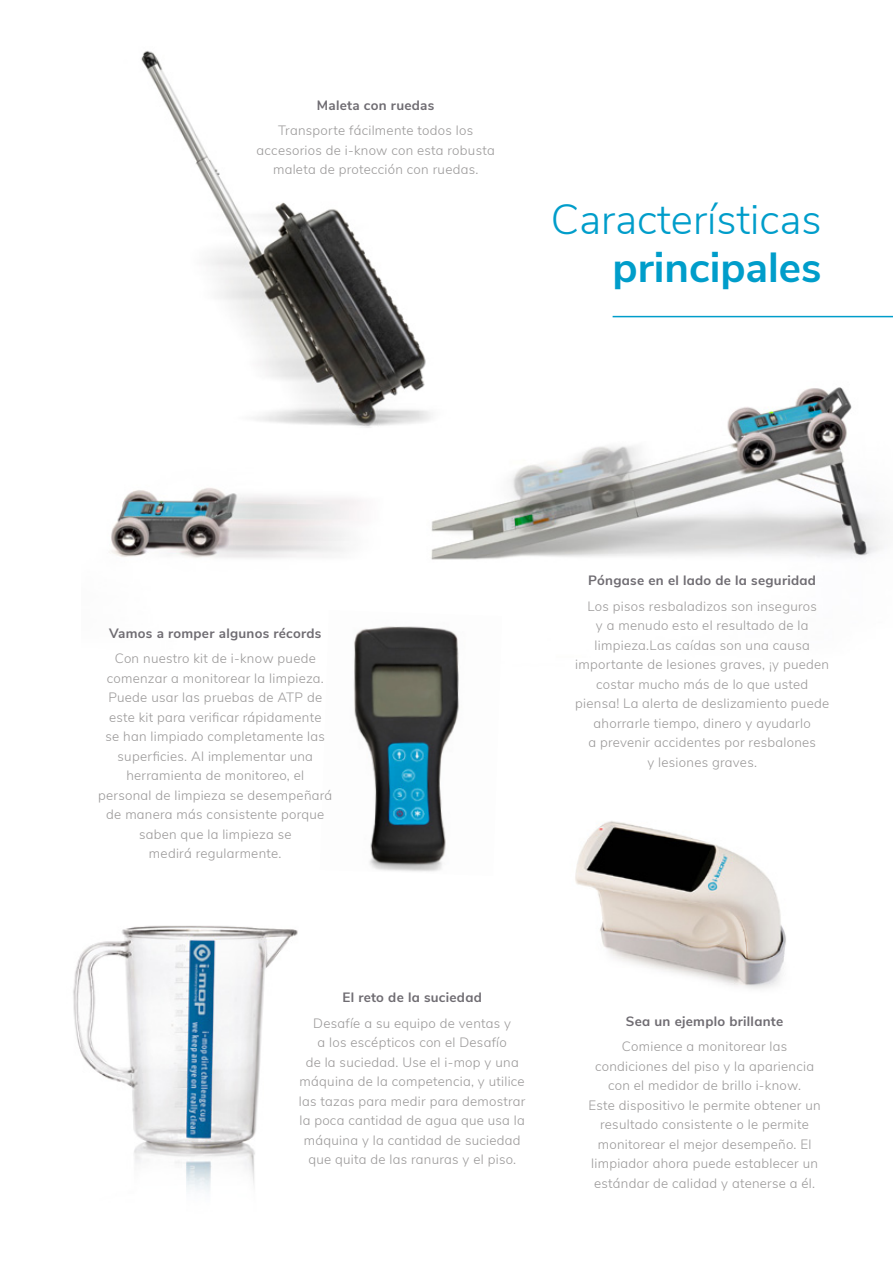
<style>
.page{position:relative;width:893px;height:1263px;background:#fff}
.page>*{position:absolute;margin:0;border:0;box-sizing:border-box;transform-origin:0 0}
.t1{font:300 42px "Nunito Sans";color:#009dca}
.t2{font:700 42px "Nunito Sans";color:#009dca}
.t3{font:300 13.5px/19.5px "Nunito Sans";letter-spacing:.02em;color:#9b9999;text-align:center}
.t4{font:700 13.5px "Nunito Sans";letter-spacing:.02em;color:#6f6c72}
</style>
<div class="page">
<img style="left:111px;top:315px;width:782px;height:245px">
<hr style="left:613px;top:316px;width:280px;height:1px;background:#009dca">
<img style="left:111px;top:50px;width:373px;height:402px">
<img style="left:353px;top:626px;width:106px;height:246px">
<img style="left:575px;top:821px;width:211px;height:168px">
<img style="left:73px;top:925px;width:225px;height:267px">
<p class="t4" style="left:317px;top:95px;width:119px">Maleta con ruedas</p>
<p class="t3" style="left:257px;top:120px;width:240px">Transporte fácilmente todos los accesorios de i-know con esta robusta maleta de protección con ruedas.</p>
<h1 class="t1" style="left:551px;top:189px;width:272px">Características</h1>
<h1 class="t2" style="left:613px;top:236px;width:210px">principales</h1>
<p class="t4" style="left:109px;top:623px;width:214px">Vamos a romper algunos récords</p>
<p class="t3" style="left:98px;top:648px;width:235px">Con nuestro kit de i-know puede comenzar a monitorear la limpieza.<br>Puede usar las pruebas de ATP de este kit para verificar rápidamente<br>se han limpiado completamente las superficies. Al implementar una herramienta de monitoreo, el personal de limpieza se desempeñará de manera más consistente porque saben que la limpieza se<br>medirá regularmente.</p>
<p class="t4" style="left:588px;top:571px;width:229px">Póngase en el lado de la seguridad</p>
<p class="t3" style="left:575px;top:596px;width:255px">Los pisos resbaladizos son inseguros<br>y a menudo esto el resultado de la limpieza.Las caídas son una causa importante de lesiones graves, ¡y pueden costar mucho más de lo que usted piensa! La alerta de deslizamiento puede ahorrarle tiempo, dinero y ayudarlo<br>a prevenir accidentes por resbalones<br>y lesiones graves.</p>
<p class="t4" style="left:343px;top:988px;width:141px">El reto de la suciedad</p>
<p class="t3" style="left:299px;top:1012px;width:228px">Desafíe a su equipo de ventas y<br>a los escépticos con el Desafío<br>de la suciedad. Use el i-mop y una máquina de la competencia, y utilice las tazas para medir para demostrar la poca cantidad de agua que usa la máquina y la cantidad de suciedad que quita de las ranuras y el piso.</p>
<p class="t4" style="left:626px;top:1011px;width:159px">Sea un ejemplo brillante</p>
<p class="t3" style="left:588px;top:1036px;width:234px">Comience a monitorear las condiciones del piso y la apariencia con el medidor de brillo i-know.<br>Este dispositivo le permite obtener un resultado consistente o le permite monitorear el mejor desempeño. El limpiador ahora puede establecer un estándar de calidad y atenerse a él.</p>
</div>
